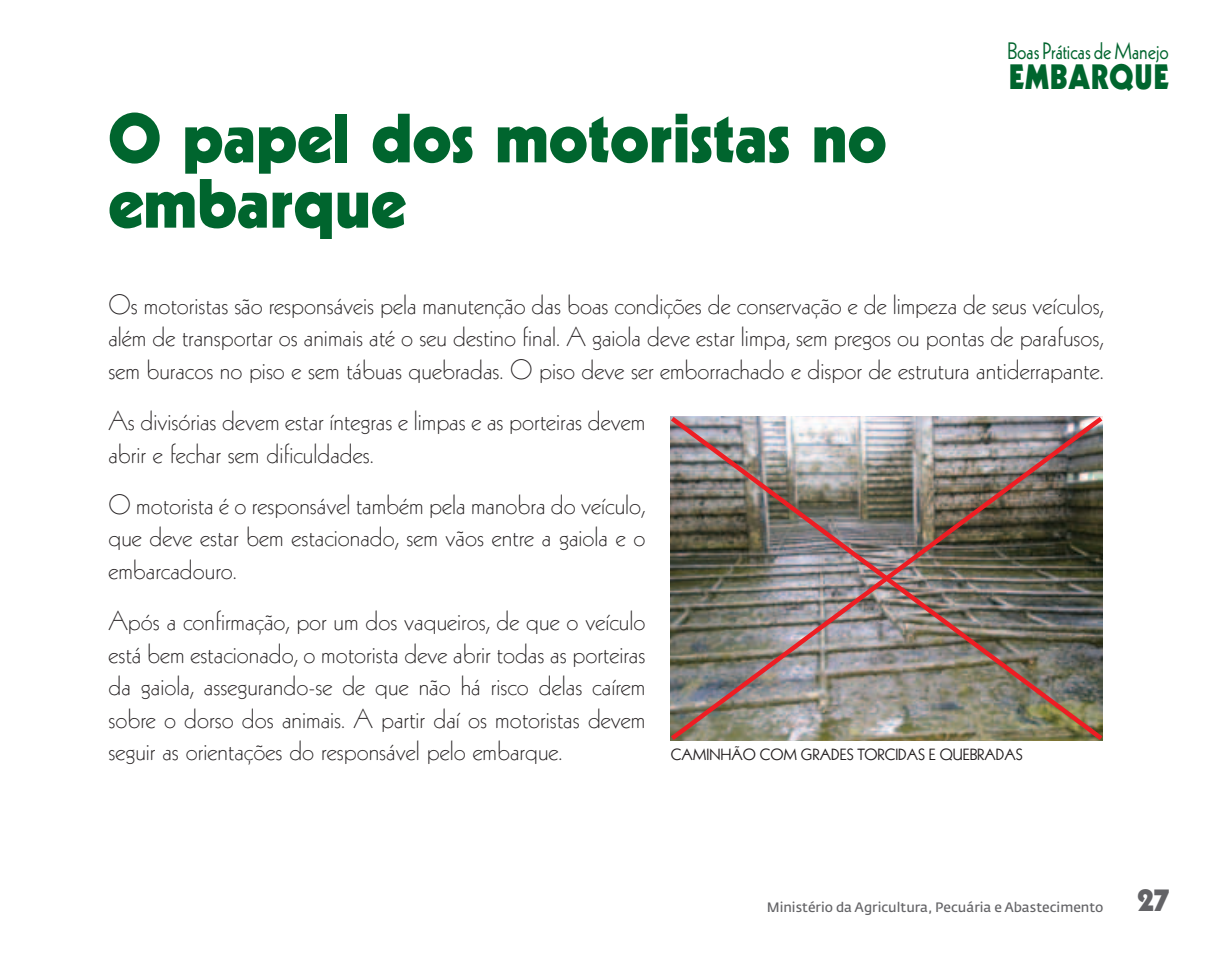
<style>
.page{position:relative;width:1212px;height:957px;background:#fff}
.page>*{position:absolute;margin:0;border:0;box-sizing:border-box;transform-origin:0 0}
.t1{font:900 67.5px/65.2px "Kabel";color:#00652e}
.t2{font:900 34.2px "Kabel";letter-spacing:.03em;color:#00652e;scale:.9 1}
.t3{font:900 31.5px "Kabel";color:#636366}
.t4{font:300 27px/32.4px "Kabel";color:#231f20;text-align:justify}
.t5{font:23.18px "Kabel";color:#00652e;scale:.88 1}
.t6{font:15.75px "Kabel";color:#231f20}
.t7{font:13.5px "Fedra Sans Std";color:#636366}
</style>
<div class="page">
<img style="left:670px;top:416px;width:433px;height:325px">
<h1 class="t1" style="left:108px;top:105px;width:780px">O papel dos motoristas no embarque</h1>
<p class="t5" style="left:1007px;top:37px;width:185px">Boas Práticas de Manejo</p>
<p class="t2" style="left:1009px;top:56px;width:179px">EMBARQUE</p>
<p class="t4" style="left:108px;top:289px;width:997px">Os motoristas são responsáveis pela manutenção das boas condições de conservação e de limpeza de seus veículos, além de transportar os animais até o seu destino final. A gaiola deve estar limpa, sem pregos ou pontas de parafusos, sem buracos no piso e sem tábuas quebradas. O piso deve ser emborrachado e dispor de estrutura antiderrapante.</p>
<p class="t4" style="left:108px;top:405px;width:538px">As divisórias devem estar íntegras e limpas e as porteiras devem abrir e fechar sem dificuldades.</p>
<p class="t4" style="left:108px;top:489px;width:538px">O motorista é o responsável também pela manobra do veículo, que deve estar bem estacionado, sem vãos entre a gaiola e o embarcadouro.</p>
<p class="t4" style="left:108px;top:605px;width:538px">Após a confirmação, por um dos vaqueiros, de que o veículo está bem estacionado, o motorista deve abrir todas as porteiras da gaiola, assegurando-se de que não há risco delas caírem sobre o dorso dos animais. A partir daí os motoristas devem seguir as orientações do responsável pelo embarque.</p>
<p class="t6" style="left:671px;top:745px;width:353px">CAMINHÃO COM GRADES TORCIDAS E QUEBRADAS</p>
<p class="t7" style="left:767px;top:898px;width:338px">Ministério da Agricultura, Pecuária e Abastecimento</p>
<p class="t3" style="left:1137px;top:880px;width:33px">27</p>
</div>
